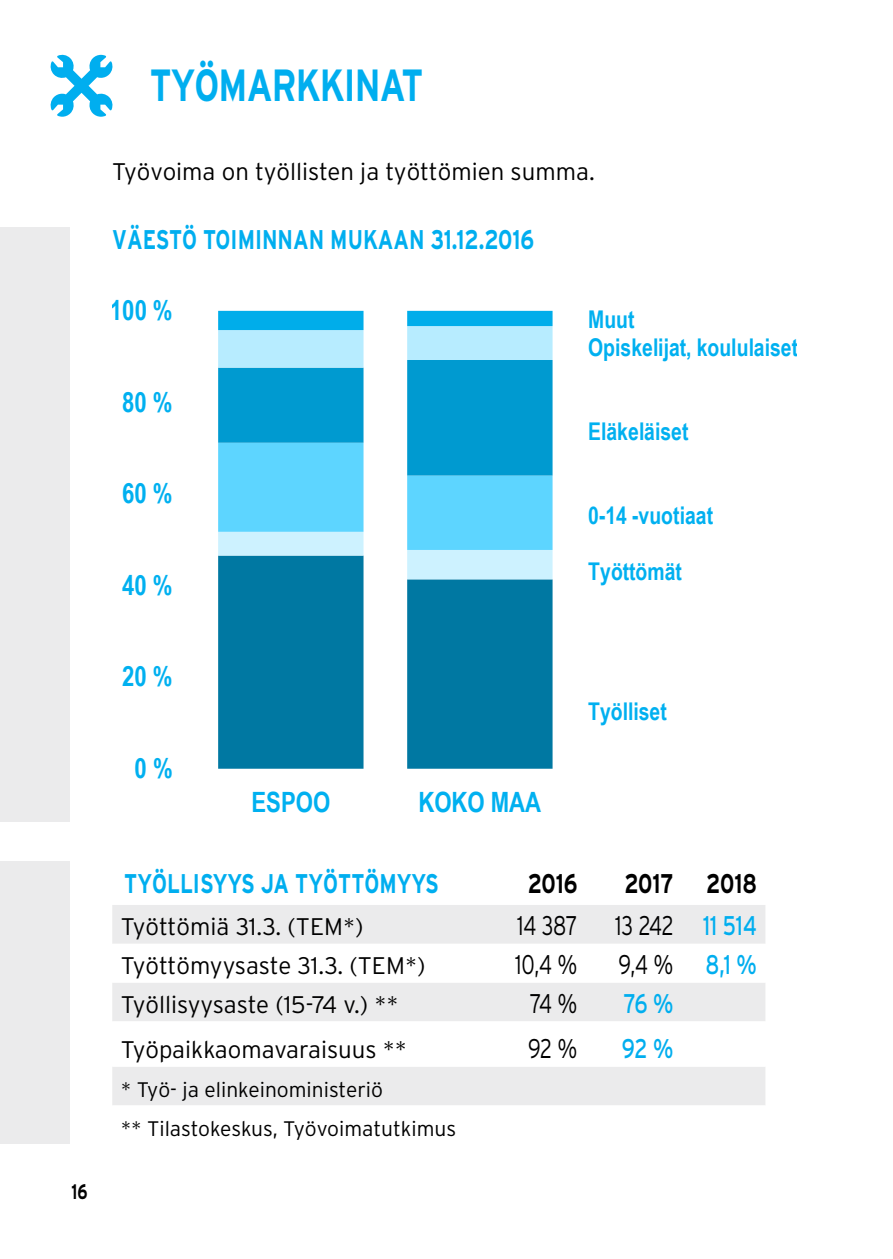
<style>
.page{position:relative;width:893px;height:1259px;background:#fff}
.page>*{position:absolute;margin:0;border:0;box-sizing:border-box;transform-origin:0 0}
.t1{font:700 45px "Interstate";letter-spacing:-.025em;color:#00aeef;scale:.77 1}
.t2{font:700 27.9px "Arial Narrow";color:#00b0f0}
.t3{font:700 27px "Interstate";color:#00aeef;scale:.77 1}
.t4{font:300 27px "Interstate";letter-spacing:-.015em;color:#000;scale:.77 1}
.t5{font:700 27px "Interstate";color:#000;scale:.77 1}
.t6{font:27px "Interstate";color:#00aeef;scale:.77 1}
.t7{font:700 24.3px/27.9px "Arial Narrow";letter-spacing:.005em;color:#00b0f0}
.t8{font:300 24px "Interstate";color:#000}
.t9{font:300 21px/38.7px "Interstate";color:#000}
.t10{font:700 21px "Interstate";color:#000;scale:.73 1}
.s1{font-weight:400;color:#00aeef}
</style>
<div class="page">
<div style="left:0;top:227px;width:70px;height:594px;background:#ebebec"></div>
<div style="left:0;top:861px;width:70px;height:282px;background:#ebebec"></div>
<svg style="left:218px;top:579px;width:335px;height:189px;background:#2189ae"></svg>
<svg style="left:218px;top:311px;width:335px;height:268px;background:#61c7eb"></svg>
<div style="left:112px;top:905px;width:653px;height:38px;background:#ebebec"></div>
<svg style="left:112px;top:943px;width:653px;height:162px"></svg>
<svg style="left:50px;top:54px;width:63px;height:63px"></svg>
<h1 class="t1" style="left:150px;top:60px;width:357px">TYÖMARKKINAT</h1>
<p class="t8" style="left:112px;top:158px;width:484px">Työvoima on työllisten ja työttömien summa.</p>
<p class="t3" style="left:112px;top:224px;width:550px">VÄESTÖ TOIMINNAN MUKAAN 31.12.2016</p>
<p class="t2" style="left:110px;top:289px;width:64px">100 %</p>
<p class="t2" style="left:122px;top:380px;width:52px">80 %</p>
<p class="t2" style="left:122px;top:472px;width:52px">60 %</p>
<p class="t2" style="left:122px;top:564px;width:52px">40 %</p>
<p class="t7" style="left:588px;top:305px;width:212px">Muut<br>Opiskelijat, koululaiset</p>
<p class="t7" style="left:588px;top:417px;width:102px">Eläkeläiset</p>
<p class="t7" style="left:588px;top:500px;width:127px">0-14 -vuotiaat</p>
<p class="t7" style="left:588px;top:557px;width:95px">Työttömät</p>
<p class="t10" style="left:71px;top:1180px;width:24px">16</p>
<p class="t2" style="left:122px;top:655px;width:52px">20 %</p>
<p class="t2" style="left:134px;top:747px;width:40px">0 %</p>
<p class="t2" style="left:251px;top:781px;width:80px">ESPOO</p>
<p class="t2" style="left:418px;top:781px;width:124px">KOKO MAA</p>
<p class="t7" style="left:588px;top:696px;width:80px">Työlliset</p>
<p class="t3" style="left:124px;top:868px;width:410px">TYÖLLISYYS JA TYÖTTÖMYYS</p>
<p class="t5" style="left:528px;top:868px;width:66px">2016</p>
<p class="t5" style="left:624px;top:868px;width:174px">2017 2018</p>
<p class="t8" style="left:121px;top:913px;width:244px">Työttömiä 31.3. (TEM*)</p>
<p class="t4" style="left:517px;top:910px;width:80px">14 387</p>
<p class="t4" style="left:615px;top:910px;width:186px">13 242 <span class="s1">11 514</span></p>
<p class="t8" style="left:121px;top:952px;width:306px">Työttömyysaste 31.3. (TEM*)</p>
<p class="t4" style="left:515px;top:949px;width:83px">10,4 %</p>
<p class="t4" style="left:619px;top:949px;width:181px">9,4 % <span class="s1">8,1 %</span></p>
<p class="t8" style="left:121px;top:991px;width:279px">Työllisyysaste (15-74 v.) **</p>
<p class="t4" style="left:530px;top:988px;width:63px">74 %</p>
<p class="t6" style="left:624px;top:988px;width:66px">76 %</p>
<p class="t8" style="left:121px;top:1036px;width:288px">Työpaikkaomavaraisuus **</p>
<p class="t4" style="left:528px;top:1033px;width:66px">92 %</p>
<p class="t6" style="left:622px;top:1033px;width:69px">92 %</p>
<p class="t9" style="left:121px;top:1070px;width:337px">* Työ- ja elinkeinoministeriö<br>** Tilastokeskus, Työvoimatutkimus</p>
</div>
